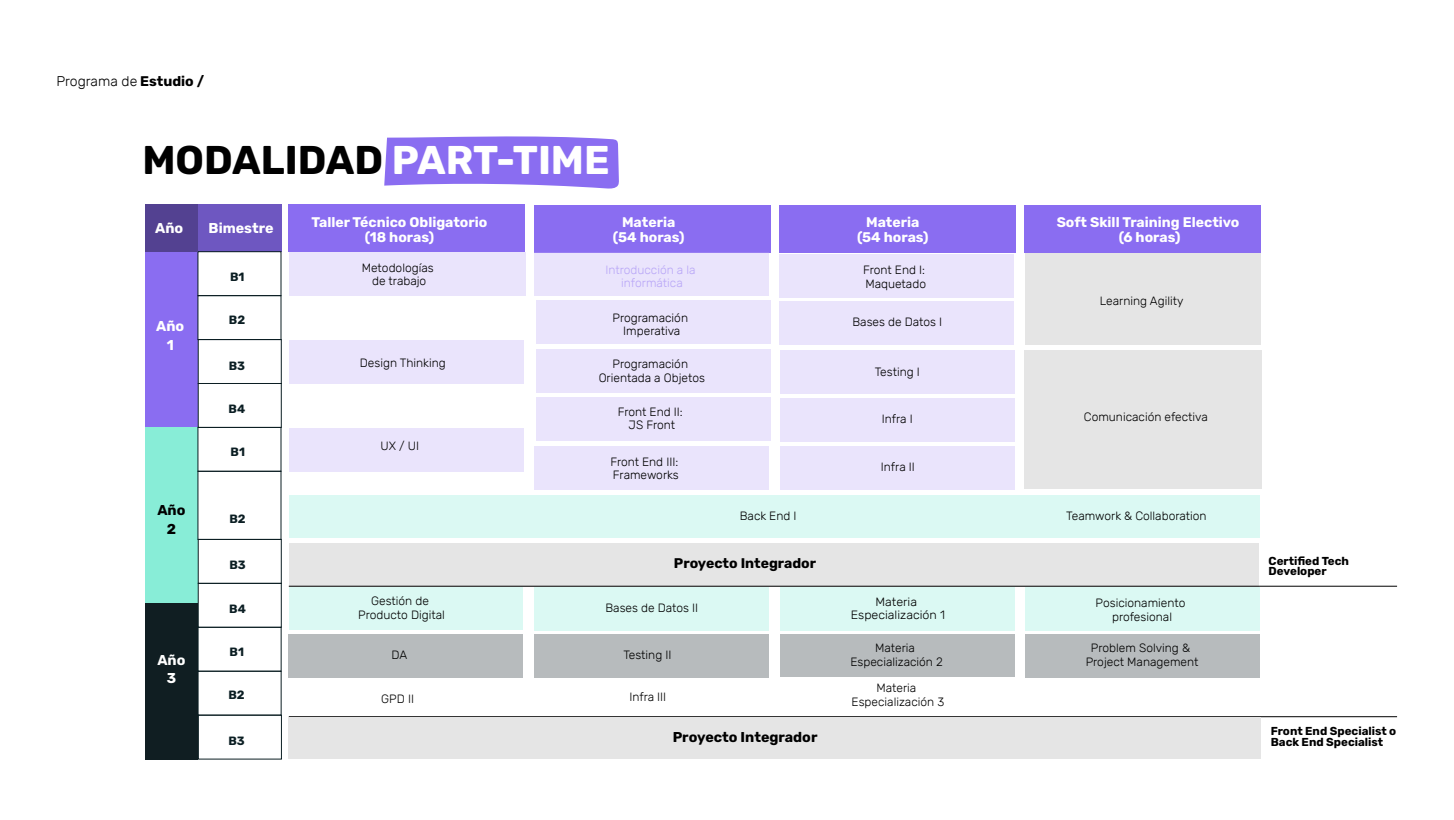
<style>
.page{position:relative;width:1454px;height:820px;background:#fff}
.page>*{position:absolute;margin:0;border:0;box-sizing:border-box;transform-origin:0 0}
.t1{font:700 40px "Rubik";color:#000}
.t2{font:700 14.2px/18.6px "Rubik";color:#000;text-align:center}
.t3{font:700 14.2px/18.6px "Rubik";color:#fff;text-align:center}
.t4{font:700 14px/15.2px "Rubik";color:#fff;text-align:center}
.t5{font:700 14px "Rubik";color:#000}
.t6{font:300 14px "Rubik";color:#000}
.t7{font:300 12px/13.6px "Rubik";color:#000;text-align:center}
.t8{font:300 12px/13.6px "Rubik";color:#b9a7f7;text-align:center}
.t9{font:300 12px/13px "Rubik";color:#000;text-align:center;scale:1.04 1}
.t10{font:700 12px "Rubik";color:#0b1e23}
.t11{font:700 11.6px/11px "Rubik";color:#000}
.s1{font-weight:700}
.s2{color:#fff}
</style>
<div class="page">
<div style="left:289px;top:634px;width:234px;height:43px;background:#b7bbbd"></div>
<div style="left:534px;top:634px;width:235px;height:43px;background:#b7bbbd"></div>
<div style="left:780px;top:634px;width:235px;height:42px;background:#b7bbbd"></div>
<div style="left:1024px;top:634px;width:235px;height:43px;background:#b7bbbd"></div>
<svg style="left:384px;top:136px;width:235px;height:53px;background:#967cf2"></svg>
<div style="left:197px;top:205px;width:84px;height:47px;background:#6e57c1"></div>
<div style="left:289px;top:205px;width:236px;height:47px;background:#8a6df1"></div>
<div style="left:1024px;top:205px;width:237px;height:47px;background:#8a6df1"></div>
<div style="left:534px;top:205px;width:237px;height:47px;background:#8a6df1"></div>
<div style="left:779px;top:205px;width:236px;height:47px;background:#8a6df1"></div>
<div style="left:145px;top:250px;width:53px;height:177px;background:#8a6df1"></div>
<div style="left:145px;top:427px;width:53px;height:176px;background:#88edd7"></div>
<div style="left:145px;top:603px;width:53px;height:156px;background:#101e22"></div>
<div style="left:198px;top:715px;width:84px;height:44px;border:1px solid #0b1e23"></div>
<div style="left:198px;top:671px;width:83px;height:44px;border:1px solid #0b1e23"></div>
<div style="left:198px;top:627px;width:83px;height:44px;border:1px solid #0b1e23"></div>
<div style="left:198px;top:583px;width:83px;height:44px;border:1px solid #0b1e23"></div>
<div style="left:198px;top:539px;width:83px;height:44px;border:1px solid #0b1e23"></div>
<div style="left:198px;top:427px;width:83px;height:44px;border:1px solid #0b1e23"></div>
<div style="left:198px;top:339px;width:83px;height:45px;border:1px solid #0b1e23"></div>
<div style="left:198px;top:295px;width:83px;height:45px;border:1px solid #0b1e23"></div>
<div style="left:198px;top:251px;width:83px;height:45px;border:1px solid #0b1e23"></div>
<div style="left:145px;top:205px;width:53px;height:47px;background:#534191"></div>
<div style="left:289px;top:542px;width:969px;height:44px;background:#e5e5e5"></div>
<div style="left:289px;top:495px;width:970px;height:43px;background:#dbf9f3"></div>
<div style="left:289px;top:587px;width:234px;height:43px;background:#dbf9f3"></div>
<hr style="left:289px;top:586px;width:1108px;height:1px;background:#000">
<hr style="left:289px;top:716px;width:1108px;height:1px;background:#000">
<div style="left:289px;top:717px;width:972px;height:42px;background:#e5e5e5"></div>
<div style="left:289px;top:252px;width:236px;height:44px;background:#eae4fc"></div>
<div style="left:289px;top:340px;width:234px;height:44px;background:#eae4fc"></div>
<div style="left:535px;top:300px;width:235px;height:44px;background:#eae4fc"></div>
<div style="left:779px;top:254px;width:235px;height:43px;background:#eae4fc"></div>
<div style="left:779px;top:301px;width:235px;height:43px;background:#eae4fc"></div>
<div style="left:780px;top:350px;width:234px;height:44px;background:#eae4fc"></div>
<div style="left:780px;top:398px;width:234px;height:43px;background:#eae4fc"></div>
<div style="left:780px;top:446px;width:234px;height:44px;background:#eae4fc"></div>
<div style="left:535px;top:349px;width:235px;height:44px;background:#eae4fc"></div>
<div style="left:535px;top:397px;width:235px;height:44px;background:#eae4fc"></div>
<div style="left:534px;top:446px;width:235px;height:44px;background:#eae4fc"></div>
<div style="left:534px;top:586px;width:235px;height:44px;background:#dbf9f3"></div>
<div style="left:781px;top:586px;width:234px;height:44px;background:#dbf9f3"></div>
<div style="left:1024px;top:586px;width:235px;height:44px;background:#dbf9f3"></div>
<div style="left:289px;top:428px;width:234px;height:43px;background:#eae4fc"></div>
<div style="left:534px;top:252px;width:235px;height:44px;background:#eae4fc"></div>
<div style="left:1024px;top:350px;width:237px;height:139px;background:#e5e5e5"></div>
<div style="left:1024px;top:253px;width:236px;height:92px;background:#e5e5e5"></div>
<p class="t6" style="left:56px;top:74px;width:149px">Programa de <span class="s1">Estudio /</span></p>
<h1 class="t1" style="left:142px;top:136px;width:469px">MODALIDAD <span class="s2">PART-TIME</span></h1>
<p class="t3" style="left:155px;top:219px;width:30px">Año</p>
<p class="t3" style="left:156px;top:317px;width:30px">Año<br>1</p>
<p class="t2" style="left:157px;top:501px;width:30px">Año<br>2</p>
<p class="t3" style="left:157px;top:650px;width:30px">Año<br>3</p>
<p class="t3" style="left:209px;top:219px;width:67px">Bimestre</p>
<p class="t4" style="left:311px;top:215px;width:177px">Taller Técnico Obligatorio (18 horas)</p>
<p class="t4" style="left:613px;top:214px;width:73px">Materia (54 horas)</p>
<p class="t4" style="left:857px;top:215px;width:73px">Materia (54 horas)</p>
<p class="t4" style="left:1056px;top:215px;width:184px">Soft Skill Training Electivo (6 horas)</p>
<p class="t10" style="left:230px;top:269px;width:16px">B1</p>
<p class="t10" style="left:229px;top:313px;width:18px">B2</p>
<p class="t10" style="left:229px;top:359px;width:18px">B3</p>
<p class="t10" style="left:229px;top:402px;width:18px">B4</p>
<p class="t10" style="left:230px;top:444px;width:16px">B1</p>
<p class="t10" style="left:229px;top:512px;width:18px">B2</p>
<p class="t10" style="left:229px;top:558px;width:18px">B3</p>
<p class="t10" style="left:229px;top:601px;width:18px">B4</p>
<p class="t10" style="left:229px;top:644px;width:16px">B1</p>
<p class="t10" style="left:228px;top:687px;width:18px">B2</p>
<p class="t10" style="left:228px;top:733px;width:18px">B3</p>
<p class="t7" style="left:362px;top:261px;width:73px">Metodologías de trabajo</p>
<p class="t8" style="left:605px;top:263px;width:92px">Introducción a la informática</p>
<p class="t7" style="left:612px;top:311px;width:77px">Programación<br>Imperativa</p>
<p class="t7" style="left:863px;top:263px;width:64px;text-align:left">Front End I:<br>Maquetado</p>
<p class="t7" style="left:852px;top:315px;width:91px">Bases de Datos I</p>
<p class="t7" style="left:360px;top:356px;width:87px">Design Thinking</p>
<p class="t7" style="left:598px;top:357px;width:108px">Programación<br>Orientada a Objetos</p>
<p class="t7" style="left:874px;top:365px;width:47px">Testing I</p>
<p class="t7" style="left:380px;top:439px;width:40px">UX / UI</p>
<p class="t7" style="left:618px;top:405px;width:66px">Front End II:<br>JS Front</p>
<p class="t7" style="left:882px;top:412px;width:32px">Infra I</p>
<p class="t7" style="left:610px;top:455px;width:70px;text-align:left">Front End III:<br>Frameworks</p>
<p class="t7" style="left:881px;top:460px;width:35px">Infra II</p>
<p class="t7" style="left:1099px;top:294px;width:85px">Learning Agility</p>
<p class="t7" style="left:1083px;top:410px;width:125px">Comunicación efectiva</p>
<p class="t7" style="left:739px;top:509px;width:58px">Back End I</p>
<p class="t7" style="left:1066px;top:509px;width:142px">Teamwork &amp; Collaboration</p>
<p class="t5" style="left:674px;top:554px;width:144px">Proyecto Integrador</p>
<p class="t7" style="left:358px;top:594px;width:88px">Gestión de<br>Producto Digital</p>
<p class="t7" style="left:391px;top:648px;width:17px">DA</p>
<p class="t7" style="left:623px;top:648px;width:50px">Testing II</p>
<p class="t7" style="left:850px;top:641px;width:94px">Materia<br>Especialización 2</p>
<p class="t7" style="left:381px;top:692px;width:34px">GPD II</p>
<p class="t7" style="left:629px;top:690px;width:38px">Infra III</p>
<p class="t7" style="left:851px;top:681px;width:94px">Materia<br>Especialización 3</p>
<p class="t7" style="left:605px;top:601px;width:94px">Bases de Datos II</p>
<p class="t9" style="left:850px;top:595px;width:92px">Materia<br>Especialización 1</p>
<p class="t7" style="left:1095px;top:596px;width:91px">Posicionamiento profesional</p>
<p class="t7" style="left:1085px;top:641px;width:114px">Problem Solving &amp;<br>Project Management</p>
<p class="t2" style="left:672px;top:728px;width:146px">Proyecto Integrador</p>
<p class="t11" style="left:1268px;top:555px;width:82px">Certified Tech<br>Developer</p>
<p class="t11" style="left:1270px;top:726px;width:127px">Front End Specialist o<br>Back End Specialist</p>
</div>
